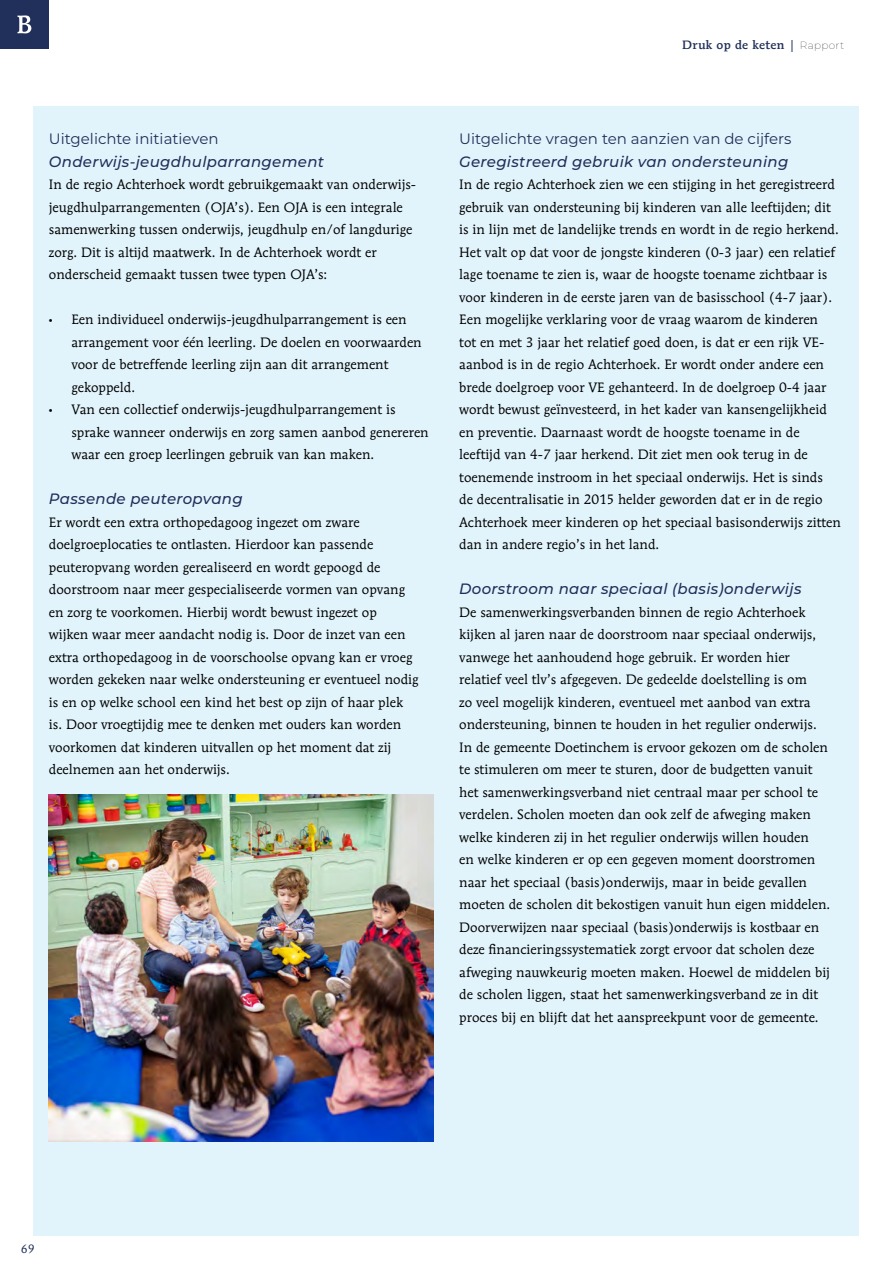
<style>
.page{position:relative;width:893px;height:1263px;background:#fff}
.page>*{position:absolute;margin:0;border:0;box-sizing:border-box;transform-origin:0 0}
.Kop_4_met{font:italic 500 15px "Montserrat";letter-spacing:.02em;color:#21305b}
.Kop_3_met{font:15px "Montserrat";color:#21305b}
.Brood_wit_na{font:13.5px/22.5px "Mendoza Roman Std";color:#000}
.Opsomming{font:13.5px/22.5px "Mendoza Roman Std";color:#000}
.Opsomming_wit_na{font:13.5px/22.5px "Mendoza Roman Std";color:#000}
.t1{font:500 12px "Mendoza Roman Std";letter-spacing:.03em;color:#21305b}
.t2{font:12px "Mendoza Roman Std";color:#21305b}
.s1{font-family:"Montserrat";font-weight:100;font-size:10.5px;color:#000}
.s2{font-family:"Myriad Pro"}
</style>
<div class="page">
<div style="left:0;top:0;width:49px;height:49px;background:#21305b"></div>
<svg style="left:17px;top:15px;width:14px;height:18px"></svg>
<div style="left:34px;top:106px;width:825px;height:1130px;background:#e2f4fb"></div>
<img style="left:49px;top:794px;width:385px;height:347px">
<p class="t1" style="left:682px;top:37px;width:163px">Druk op de keten | <span class="s1">Rapport</span></p>
<h3 class="Kop_3_met" style="left:49px;top:128px;width:171px">Uitgelichte initiatieven</h3>
<h4 class="Kop_4_met" style="left:49px;top:151px;width:277px">Onderwijs-jeugdhulparrangement</h4>
<p class="Brood_wit_na" style="left:49px;top:173px;width:369px">In de regio Achterhoek wordt gebruikgemaakt van onderwijs&shy;jeugdhulparrangementen (OJA’s). Een OJA is een integrale samenwerking tussen onderwijs, jeugdhulp en/of langdurige zorg. Dit is altijd maatwerk. In de Achterhoek wordt er onderscheid gemaakt tussen twee typen OJA’s:</p>
<p class="Opsomming" style="left:71px;top:308px;width:352px;text-indent:-23px"><span class="s2">•</span> Een individueel onderwijs-jeugdhulparrangement is een arrangement voor één leerling. De doelen en voorwaarden voor de betreffende leerling zijn aan dit arrangement gekoppeld.</p>
<p class="Opsomming_wit_na" style="left:71px;top:398px;width:359px;text-indent:-23px"><span class="s2">•</span> Van een collectief onderwijs-jeugdhulparrangement is sprake wanneer onderwijs en zorg samen aanbod genereren waar een groep leerlingen gebruik van kan maken.</p>
<h4 class="Kop_4_met" style="left:49px;top:488px;width:195px">Passende peuteropvang</h4>
<p class="Brood_wit_na" style="left:49px;top:510px;width:371px">Er wordt een extra orthopedagoog ingezet om zware doelgroeplocaties te ontlasten. Hierdoor kan passende peuteropvang worden gerealiseerd en wordt gepoogd de doorstroom naar meer gespecialiseerde vormen van opvang en zorg te voorkomen. Hierbij wordt bewust ingezet op wijken waar meer aandacht nodig is. Door de inzet van een extra orthopedagoog in de voorschoolse opvang kan er vroeg worden gekeken naar welke ondersteuning er eventueel nodig is en op welke school een kind het best op zijn of haar plek is. Door vroegtijdig mee te denken met ouders kan worden voorkomen dat kinderen uitvallen op het moment dat zij deelnemen aan het onderwijs.</p>
<h3 class="Kop_3_met" style="left:459px;top:128px;width:334px">Uitgelichte vragen ten aanzien van de cijfers</h3>
<h4 class="Kop_4_met" style="left:459px;top:151px;width:331px">Geregistreerd gebruik van ondersteuning</h4>
<p class="Brood_wit_na" style="left:459px;top:173px;width:383px">In de regio Achterhoek zien we een stijging in het geregistreerd gebruik van ondersteuning bij kinderen van alle leeftijden; dit is in lijn met de landelijke trends en wordt in de regio herkend.<br>Het valt op dat voor de jongste kinderen (0-3 jaar) een relatief lage toename te zien is, waar de hoogste toename zichtbaar is voor kinderen in de eerste jaren van de basisschool (4-7 jaar).<br>Een mogelijke verklaring voor de vraag waarom de kinderen<br>tot en met 3 jaar het relatief goed doen, is dat er een rijk VE&shy;aanbod is in de regio Achterhoek. Er wordt onder andere een brede doelgroep voor VE gehanteerd. In de doelgroep 0-4 jaar wordt bewust geïnvesteerd, in het kader van kansengelijkheid en preventie. Daarnaast wordt de hoogste toename in de leeftijd van 4-7 jaar herkend. Dit ziet men ook terug in de toenemende instroom in het speciaal onderwijs. Het is sinds<br>de decentralisatie in 2015 helder geworden dat er in de regio Achterhoek meer kinderen op het speciaal basisonderwijs zitten dan in andere regio’s in het land.</p>
<h4 class="Kop_4_met" style="left:459px;top:578px;width:344px">Doorstroom naar speciaal (basis)onderwijs</h4>
<p class="Brood_wit_na" style="left:459px;top:600px;width:372px">De samenwerkingsverbanden binnen de regio Achterhoek kijken al jaren naar de doorstroom naar speciaal onderwijs, vanwege het aanhoudend hoge gebruik. Er worden hier relatief veel tlv’s afgegeven. De gedeelde doelstelling is om<br>zo veel mogelijk kinderen, eventueel met aanbod van extra ondersteuning, binnen te houden in het regulier onderwijs.<br>In de gemeente Doetinchem is ervoor gekozen om de scholen te stimuleren om meer te sturen, door de budgetten vanuit het samenwerkingsverband niet centraal maar per school te verdelen. Scholen moeten dan ook zelf de afweging maken welke kinderen zij in het regulier onderwijs willen houden<br>en welke kinderen er op een gegeven moment doorstromen naar het speciaal (basis)onderwijs, maar in beide gevallen moeten de scholen dit bekostigen vanuit hun eigen middelen.<br>Doorverwijzen naar speciaal (basis)onderwijs is kostbaar en deze financieringssystematiek zorgt ervoor dat scholen deze afweging nauwkeurig moeten maken. Hoewel de middelen bij de scholen liggen, staat het samenwerkingsverband ze in dit proces bij en blijft dat het aanspreekpunt voor de gemeente.</p>
<p class="t2" style="left:21px;top:1241px;width:16px">69</p>
</div>
